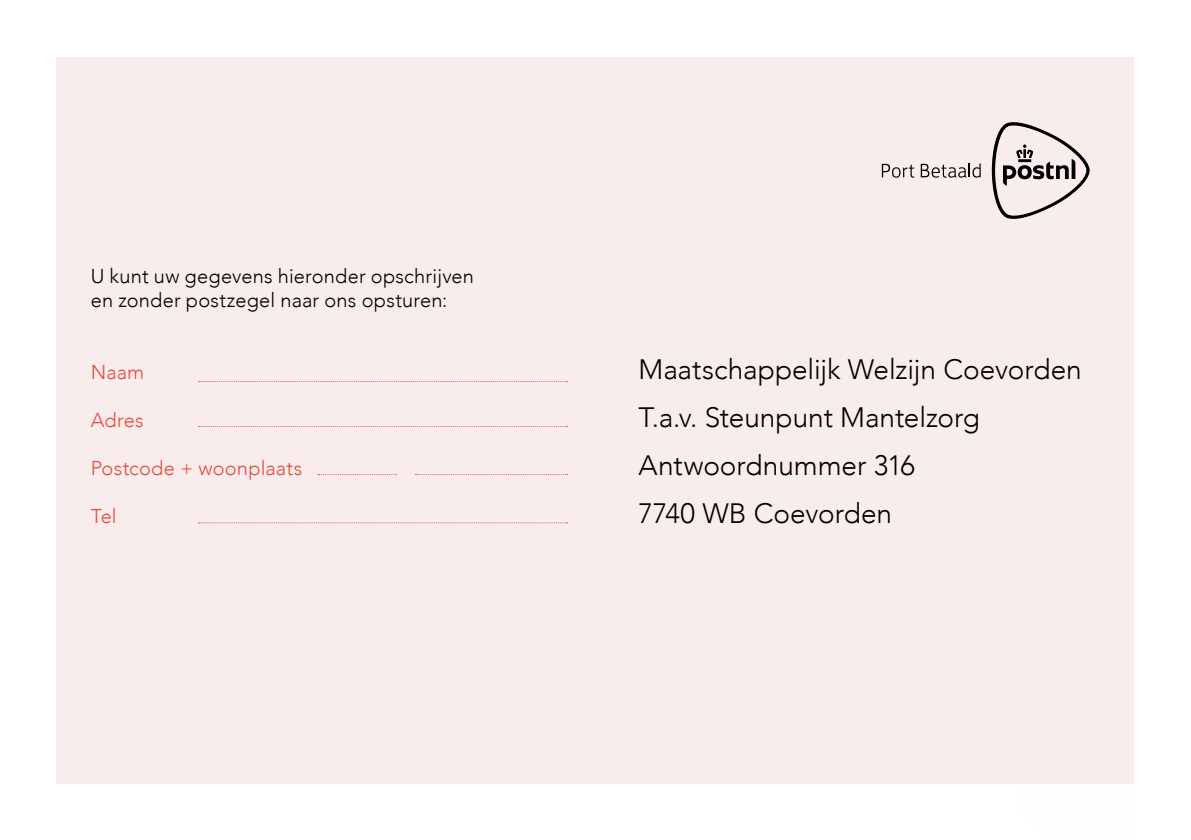
<style>
.page{position:relative;width:1191px;height:840px;background:#fff}
.page>*{position:absolute;margin:0;border:0;box-sizing:border-box;transform-origin:0 0}
.t1{font:300 28px/48px "Avenir";letter-spacing:-.005em;color:#000}
.t2{font:300 20px/24px "Avenir";letter-spacing:.01em;color:#000}
.t3{font:300 20px "Avenir";letter-spacing:.01em;color:#e54c39}
</style>
<div class="page">
<div style="left:57px;top:57px;width:1134px;height:725px;background:#f9ecec"></div>
<div style="left:1134px;top:0;width:57px;height:839px;background:#fff"></div>
<svg style="left:991px;top:122px;width:98px;height:97px"></svg>
<svg style="left:882px;top:164px;width:32px;height:13px"></svg>
<svg style="left:920px;top:163px;width:60px;height:14px"></svg>
<svg style="left:198px;top:381px;width:370px;height:1px"></svg>
<svg style="left:198px;top:426px;width:370px;height:1px"></svg>
<svg style="left:318px;top:474px;width:78px;height:1px"></svg>
<svg style="left:415px;top:474px;width:153px;height:1px"></svg>
<svg style="left:198px;top:522px;width:370px;height:1px"></svg>
<div style="left:57px;top:703px;width:1077px;height:80px;background:#f9ecec"></div>
<p class="t2" style="left:91px;top:263px;width:385px">U kunt uw gegevens hieronder opschrijven en zonder postzegel naar ons opsturen:</p>
<p class="t3" style="left:91px;top:360px;width:55px">Naam</p>
<p class="t3" style="left:91px;top:408px;width:54px">Adres</p>
<p class="t3" style="left:91px;top:456px;width:213px">Postcode + woonplaats</p>
<p class="t3" style="left:91px;top:504px;width:28px">Tel</p>
<p class="t1" style="left:638px;top:345px;width:445px">Maatschappelijk Welzijn Coevorden<br>T.a.v. Steunpunt Mantelzorg<br>Antwoordnummer 316<br>7740 WB Coevorden</p>
</div>
